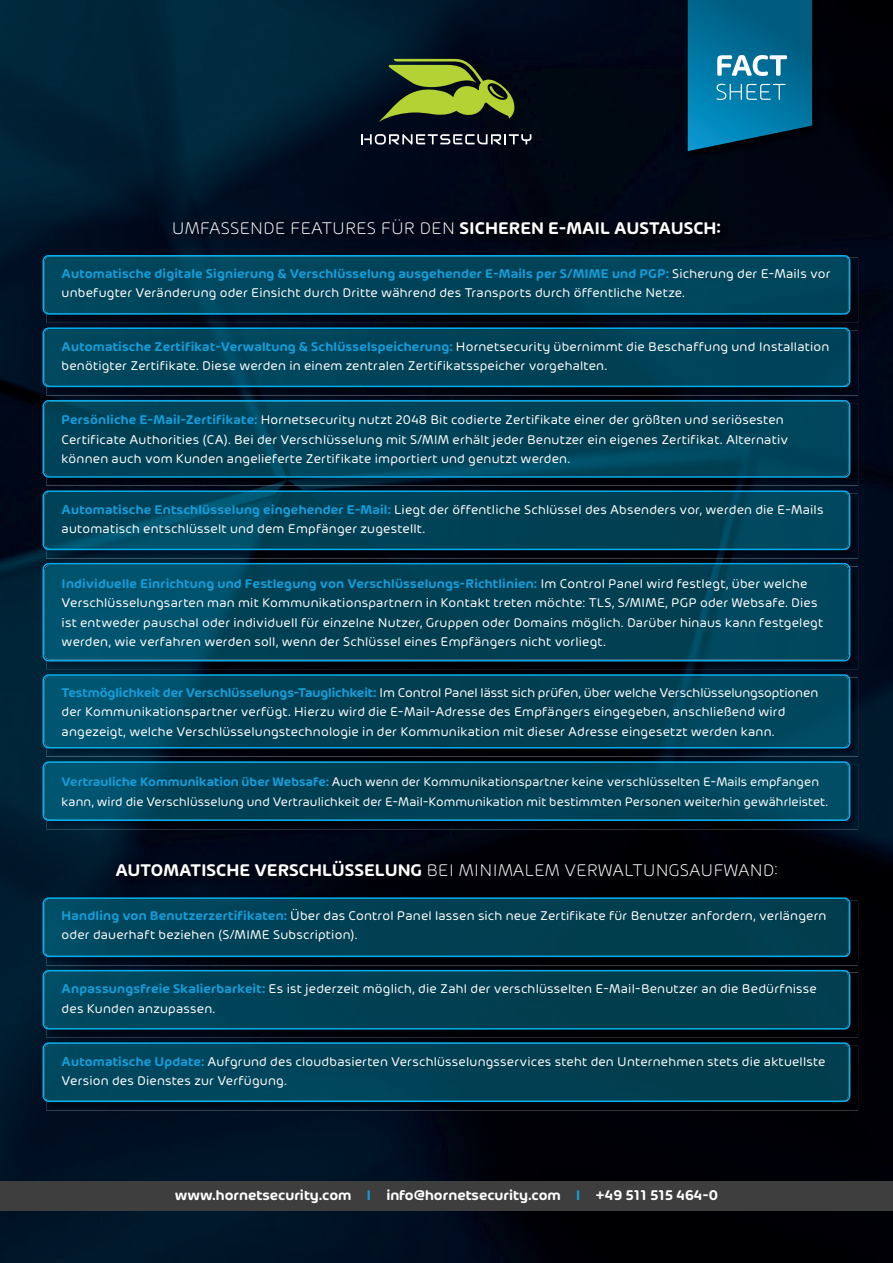
<style>
.page{position:relative;width:893px;height:1263px;background:#fff}
.page>*{position:absolute;margin:0;border:0;box-sizing:border-box;transform-origin:0 0}
.t1{font:300 18px "Hornet";color:#fff}
.t2{font:600 15px "Hornet";color:#fff}
.t3{font:13.5px/19.5px "Hornet";letter-spacing:.015em;color:#fff}
.t4{font:13.2px/19.5px "Hornet";letter-spacing:.005em;color:#fff}
.s1{font-weight:600}
.s2{font-weight:600;color:#159dd9}
.s3{color:#159dd9}
</style>
<div class="page">
<img style="left:0;top:0;width:893px;height:1263px">
<div style="left:0;top:1181px;width:893px;height:30px;background:#3e3e3f"></div>
<img style="left:682px;top:0;width:141px;height:162px">
<svg style="left:688px;top:0;width:124px;height:151px;background:#0b6e95"></svg>
<img style="left:168px;top:215px;width:563px;height:30px">
<img style="left:111px;top:856px;width:676px;height:31px">
<img style="left:46px;top:900px;width:812px;height:65px">
<img style="left:46px;top:900px;width:801px;height:54px">
<div style="left:43px;top:897px;width:807px;height:60px;border:2px solid #00aeef;border-radius:6px"></div>
<img style="left:46px;top:973px;width:812px;height:65px">
<img style="left:46px;top:973px;width:801px;height:53px">
<div style="left:43px;top:970px;width:807px;height:59px;border:2px solid #00aeef;border-radius:6px"></div>
<img style="left:46px;top:1045px;width:812px;height:65px">
<img style="left:46px;top:1045px;width:801px;height:54px">
<div style="left:43px;top:1042px;width:807px;height:60px;border:2px solid #00aeef;border-radius:6px"></div>
<img style="left:46px;top:258px;width:812px;height:65px">
<div style="left:46px;top:258px;width:801px;height:54px;background:#00465c"></div>
<div style="left:43px;top:255px;width:807px;height:60px;border:2px solid #00aeef;border-radius:6px"></div>
<img style="left:46px;top:330px;width:812px;height:65px">
<div style="left:46px;top:330px;width:801px;height:54px;background:#004359"></div>
<div style="left:43px;top:327px;width:807px;height:60px;border:2px solid #00aeef;border-radius:6px"></div>
<img style="left:46px;top:403px;width:812px;height:82px">
<img style="left:46px;top:403px;width:801px;height:72px">
<div style="left:43px;top:400px;width:807px;height:78px;border:2px solid #00aeef;border-radius:6px"></div>
<img style="left:46px;top:764px;width:812px;height:65px">
<img style="left:46px;top:764px;width:801px;height:54px">
<div style="left:43px;top:761px;width:807px;height:60px;border:2px solid #00aeef;border-radius:6px"></div>
<img style="left:46px;top:493px;width:812px;height:65px">
<img style="left:46px;top:493px;width:801px;height:54px">
<div style="left:43px;top:490px;width:807px;height:60px;border:2px solid #00aeef;border-radius:6px"></div>
<img style="left:46px;top:566px;width:812px;height:103px">
<img style="left:46px;top:566px;width:801px;height:92px">
<div style="left:43px;top:563px;width:807px;height:98px;border:2px solid #00aeef;border-radius:6px"></div>
<img style="left:46px;top:677px;width:812px;height:79px">
<img style="left:46px;top:677px;width:801px;height:68px">
<div style="left:43px;top:674px;width:807px;height:74px;border:2px solid #00aeef;border-radius:6px"></div>
<svg style="left:361px;top:134px;width:170px;height:11px"></svg>
<svg style="left:379px;top:59px;width:138px;height:63px;background:#566a26"></svg>
<h1 class="t1" style="left:172px;top:215px;width:551px">UMFASSENDE FEATURES FÜR DEN <span class="s1">SICHEREN E-MAIL AUSTAUSCH:</span></h1>
<p class="t3" style="left:62px;top:262px;width:771px"><span class="s2">Automatische digitale Signierung &amp; Verschlüsselung ausgehender E-Mails per S/MIME und PGP:</span> Sicherung der E-Mails vor unbefugter Veränderung oder Einsicht durch Dritte während des Transports durch öffentliche Netze.</p>
<p class="t3" style="left:62px;top:336px;width:769px"><span class="s2">Automatische Zertifikat-Verwaltung &amp; Schlüsselspeicherung:</span> Hornetsecurity übernimmt die Beschaffung und Installation benötigter Zertifikate. Diese werden in einem zentralen Zertifikatsspeicher vorgehalten.</p>
<p class="t3" style="left:62px;top:409px;width:728px"><span class="s2">Persönliche E-Mail-Zertifikate:</span> Hornetsecurity nutzt 2048 Bit codierte Zertifikate einer der größten und seriösesten<br>Certificate Authorities (CA). Bei der Verschlüsselung mit S/MIM erhält jeder Benutzer ein eigenes Zertifikat. Alternativ können auch vom Kunden angelieferte Zertifikate importiert und genutzt werden.</p>
<p class="t3" style="left:62px;top:499px;width:763px"><span class="s2">Automatische Entschlüsselung eingehender E-Mail:</span> Liegt der öffentliche Schlüssel des Absenders vor, werden die E-Mails automatisch entschlüsselt und dem Empfänger zugestellt.</p>
<p class="t3" style="left:62px;top:573px;width:763px"><span class="s2">Individuelle Einrichtung und Festlegung von Verschlüsselungs-Richtlinien:</span> Im Control Panel wird festlegt, über welche Verschlüsselungsarten man mit Kommunikationspartnern in Kontakt treten möchte: TLS, S/MIME, PGP oder Websafe. Dies ist entweder pauschal oder individuell für einzelne Nutzer, Gruppen oder Domains möglich. Darüber hinaus kann festgelegt werden, wie verfahren werden soll, wenn der Schlüssel eines Empfängers nicht vorliegt.</p>
<p class="t3" style="left:62px;top:681px;width:758px"><span class="s2">Testmöglichkeit der Verschlüsselungs-Tauglichkeit:</span> Im Control Panel lässt sich prüfen, über welche Verschlüsselungsoptionen der Kommunikationspartner verfügt. Hierzu wird die E-Mail-Adresse des Empfängers eingegeben, anschließend wird angezeigt, welche Verschlüsselungstechnologie in der Kommunikation mit dieser Adresse eingesetzt werden kann.</p>
<p class="t4" style="left:62px;top:771px;width:768px"><span class="s2">Vertrauliche Kommunikation über Websafe:</span> Auch wenn der Kommunikationspartner keine verschlüsselten E-Mails empfangen kann, wird die Verschlüsselung und Vertraulichkeit der E-Mail-Kommunikation mit bestimmten Personen weiterhin gewährleistet.</p>
<h1 class="t1" style="left:115px;top:858px;width:664px"><span class="s1">AUTOMATISCHE VERSCHLÜSSELUNG</span> BEI MINIMALEM VERWALTUNGSAUFWAND:</h1>
<p class="t3" style="left:62px;top:905px;width:766px"><span class="s2">Handling von Benutzerzertifikaten:</span> Über das Control Panel lassen sich neue Zertifikate für Benutzer anfordern, verlängern oder dauerhaft beziehen (S/MIME Subscription).</p>
<p class="t3" style="left:62px;top:978px;width:757px"><span class="s2">Anpassungsfreie Skalierbarkeit:</span> Es ist jederzeit möglich, die Zahl der verschlüsselten E-Mail-Benutzer an die Bedürfnisse des Kunden anzupassen.</p>
<p class="t3" style="left:62px;top:1051px;width:765px"><span class="s2">Automatische Update:</span> Aufgrund des cloudbasierten Verschlüsselungsservices steht den Unternehmen stets die aktuellste<br>Version des Dienstes zur Verfügung.</p>
<p class="t2" style="left:175px;top:1185px;width:545px">www.hornetsecurity.com <span class="s3">I</span> info@hornetsecurity.com <span class="s3">I</span> +49 511 515 464-0</p>
</div>
